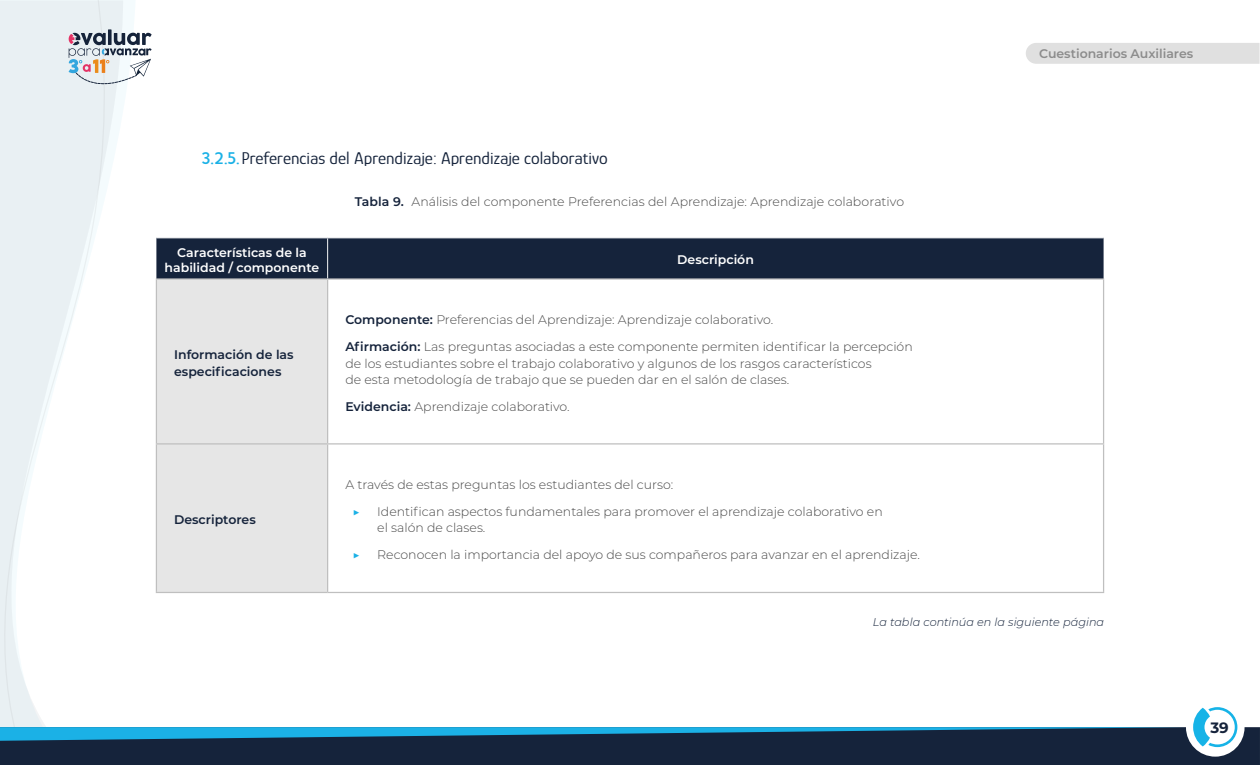
<style>
.page{position:relative;width:1260px;height:765px;background:#fff}
.page>*{position:absolute;margin:0;border:0;box-sizing:border-box;transform-origin:0 0}
.t1{font:17.5px "Glory";color:#15233b}
.t2{font:700 15px "Montserrat";color:#15233b}
.Texto_Izq{font:300 12.5px/16.2px "Montserrat";color:#484848}
.Viñetas{font:300 12.5px/16.2px "Montserrat";color:#484848}
.Cabezote_1{font:600 12.5px/15px "Montserrat";color:#fff;text-align:center}
.Texto_Izq-2{font:600 12.5px/16.2px "Montserrat";color:#15233b}
.t3{font:600 12.5px "Montserrat";color:#8c8c8c}
.Viñetas-2{font:300 12.5px "Montserrat";color:#1bb1e6}
.Continuar{font:italic 300 11.25px "Montserrat";color:#15233b}
.s1{font-weight:600;color:#1bb1e6}
.s2{font-weight:600;color:#15233b}
</style>
<div class="page">
<div style="left:1026px;top:43px;width:234px;height:21px;background:#e0e0e0"></div>
<svg style="left:0;top:0;width:123px;height:727px"></svg>
<svg style="left:4px;top:0;width:101px;height:727px"></svg>
<svg style="left:1193px;top:707px;width:44px;height:20px"></svg>
<div style="left:0;top:727px;width:1260px;height:38px;background:#15233b"></div>
<svg style="left:0;top:727px;width:1186px;height:14px;background:#18688e"></svg>
<svg style="left:69px;top:29px;width:83px;height:63px"></svg>
<div style="left:156px;top:238px;width:948px;height:40px;background:#15233b"></div>
<div style="left:157px;top:280px;width:170px;height:312px;background:#e6e6e6"></div>
<hr style="left:156px;top:280px;width:1px;height:163px;background:#bfbfbf">
<hr style="left:327px;top:280px;width:1px;height:163px;background:#bfbfbf">
<hr style="left:156px;top:443px;width:172px;height:2px;background:#bfbfbf">
<hr style="left:156px;top:445px;width:1px;height:147px;background:#bfbfbf">
<hr style="left:328px;top:443px;width:776px;height:2px;background:#bfbfbf">
<hr style="left:327px;top:445px;width:1px;height:147px;background:#bfbfbf">
<hr style="left:156px;top:592px;width:172px;height:1px;background:#bfbfbf">
<hr style="left:328px;top:592px;width:776px;height:1px;background:#bfbfbf">
<hr style="left:156px;top:278px;width:172px;height:2px;background:#bfbfbf">
<hr style="left:328px;top:278px;width:776px;height:2px;background:#bfbfbf">
<hr style="left:328px;top:237px;width:776px;height:1px;background:#f3f4f5">
<hr style="left:156px;top:237px;width:172px;height:1px;background:#f3f4f5">
<hr style="left:327px;top:238px;width:1px;height:40px;background:#f3f4f5">
<hr style="left:1103px;top:280px;width:1px;height:163px;background:#bfbfbf">
<hr style="left:1103px;top:445px;width:1px;height:147px;background:#bfbfbf">
<p class="t1" style="left:202px;top:147px;width:407px"><span class="s1">3.2.5.</span>Preferencias del Aprendizaje: Aprendizaje colaborativo</p>
<p class="Texto_Izq" style="left:355px;top:193px;width:551px"><span class="s2">Tabla 9.</span> Análisis del componente Preferencias del Aprendizaje: Aprendizaje colaborativo</p>
<p class="Cabezote_1" style="left:165px;top:244px;width:156px">Características de la habilidad / componente</p>
<p class="Cabezote_1" style="left:677px;top:252px;width:78px">Descripción</p>
<p class="Texto_Izq-2" style="left:174px;top:346px;width:121px">Información de las especificaciones</p>
<p class="Texto_Izq-2" style="left:174px;top:511px;width:83px">Descriptores</p>
<p class="Texto_Izq" style="left:345px;top:311px;width:429px"><span class="s2">Componente:</span> Preferencias del Aprendizaje: Aprendizaje colaborativo.</p>
<p class="Texto_Izq" style="left:345px;top:338px;width:569px"><span class="s2">Afirmación:</span> Las preguntas asociadas a este componente permiten identificar la percepción de los estudiantes sobre el trabajo colaborativo y algunos de los rasgos característicos<br>de esta metodología de trabajo que se pueden dar en el salón de clases.</p>
<p class="Texto_Izq" style="left:345px;top:398px;width:226px"><span class="s2">Evidencia:</span> Aprendizaje colaborativo.</p>
<p class="Texto_Izq" style="left:345px;top:476px;width:329px">A través de estas preguntas los estudiantes del curso:</p>
<p class="Viñetas-2" style="left:352px;top:503px;width:9px">▶</p>
<p class="Viñetas" style="left:377px;top:503px;width:507px">Identifican aspectos fundamentales para promover el aprendizaje colaborativo en el salón de clases.</p>
<p class="Viñetas-2" style="left:352px;top:546px;width:9px">▶</p>
<p class="Viñetas" style="left:377px;top:546px;width:544px">Reconocen la importancia del apoyo de sus compañeros para avanzar en el aprendizaje.</p>
<p class="t3" style="left:1039px;top:45px;width:156px">Cuestionarios Auxiliares</p>
<p class="Continuar" style="left:873px;top:614px;width:233px">La tabla continúa en la siguiente página</p>
<p class="t2" style="left:1210px;top:717px;width:20px">39</p>
</div>
